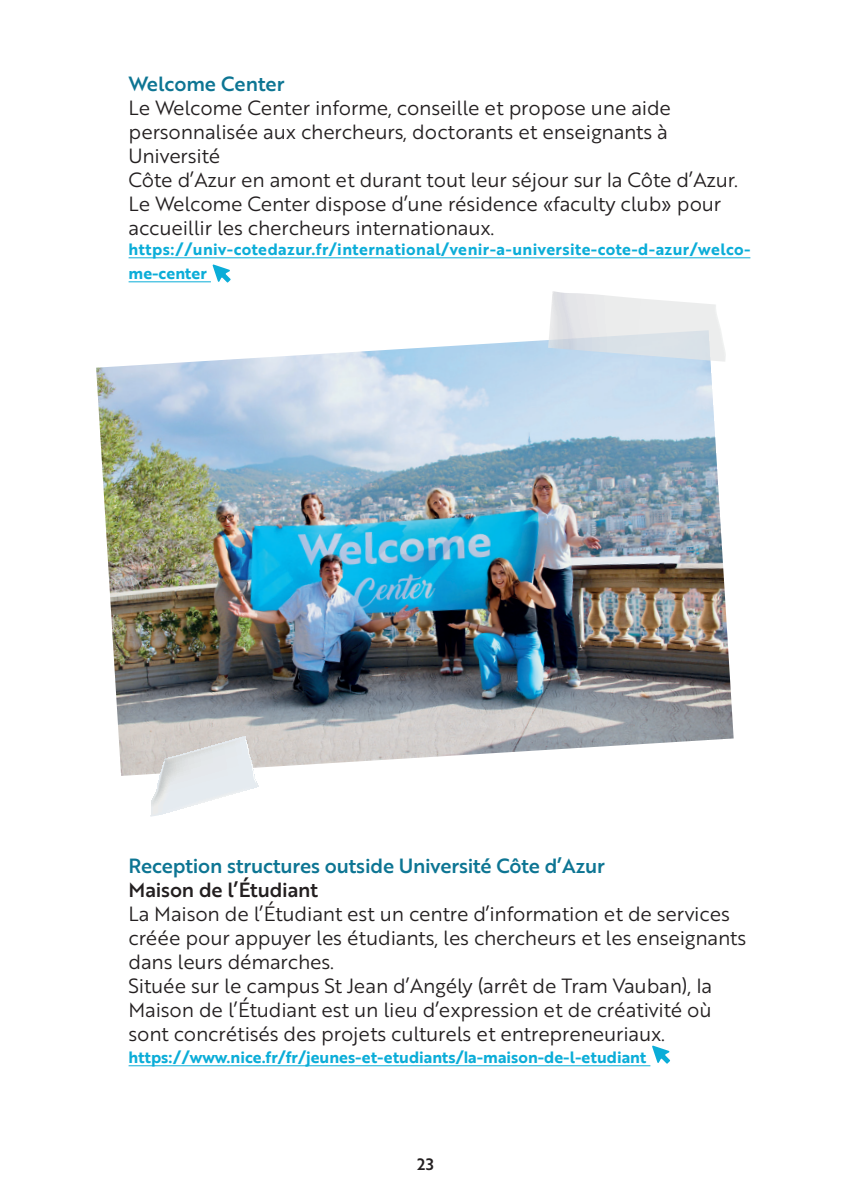
<style>
.page{position:relative;width:851px;height:1191px;background:#fff}
.page>*{position:absolute;margin:0;border:0;box-sizing:border-box;transform-origin:0 0}
.t1{font:20px/24px "Brother 1816 Book";letter-spacing:-.01em;color:#231f20}
.t2{font:20px "Brother 1816 Medium";letter-spacing:-.01em;color:#0d7593}
.t3{font:20px "Brother 1816 Medium";letter-spacing:-.01em;color:#231f20}
.t4{font:16px/24px "Brother 1816 Bold";letter-spacing:.025em;color:#0badd8}
.t5{font:16px "Brother 1816 Bold";color:#0badd8}
.t6{font:16px "Brother 1816 Medium";color:#231f20}
</style>
<div class="page">
<hr style="left:129px;top:257px;width:621px;height:1px;background:#0badd8">
<hr style="left:129px;top:281px;width:82px;height:1px;background:#0badd8">
<svg style="left:212px;top:264px;width:19px;height:19px"></svg>
<img style="left:96px;top:340px;width:637px;height:436px">
<svg style="left:548px;top:291px;width:177px;height:71px;background:#e3e8ec"></svg>
<svg style="left:140px;top:735px;width:120px;height:81px"></svg>
<hr style="left:129px;top:1065px;width:521px;height:1px;background:#0badd8">
<svg style="left:652px;top:1045px;width:18px;height:19px"></svg>
<p class="t2" style="left:129px;top:69px;width:157px">Welcome Center</p>
<p class="t1" style="left:129px;top:95px;width:610px">Le Welcome Center informe, conseille et propose une aide personnalisée aux chercheurs, doctorants et enseignants à Université<br>Côte d’Azur en amont et durant tout leur séjour sur la Côte d’Azur.<br>Le Welcome Center dispose d’une résidence «faculty club» pour accueillir les chercheurs internationaux.</p>
<p class="t4" style="left:129px;top:236px;width:623px">https://univ-cotedazur.fr/international/venir-a-universite-cote-d-azur/welco&shy;me-center</p>
<p class="t2" style="left:129px;top:850px;width:478px">Reception structures outside Université Côte d’Azur</p>
<p class="t3" style="left:129px;top:874px;width:191px">Maison de l’Étudiant</p>
<p class="t1" style="left:129px;top:900px;width:619px">La Maison de l’Étudiant est un centre d’information et de services créée pour appuyer les étudiants, les chercheurs et les enseignants dans leurs démarches.<br>Située sur le campus St Jean d’Angély (arrêt de Tram Vauban), la Maison de l’Étudiant est un lieu d’expression et de créativité où sont concrétisés des projets culturels et entrepreneuriaux.</p>
<p class="t5" style="left:129px;top:1044px;width:519px">https://www.nice.fr/fr/jeunes-et-etudiants/la-maison-de-l-etudiant</p>
<p class="t6" style="left:417px;top:1152px;width:18px">23</p>
</div>
